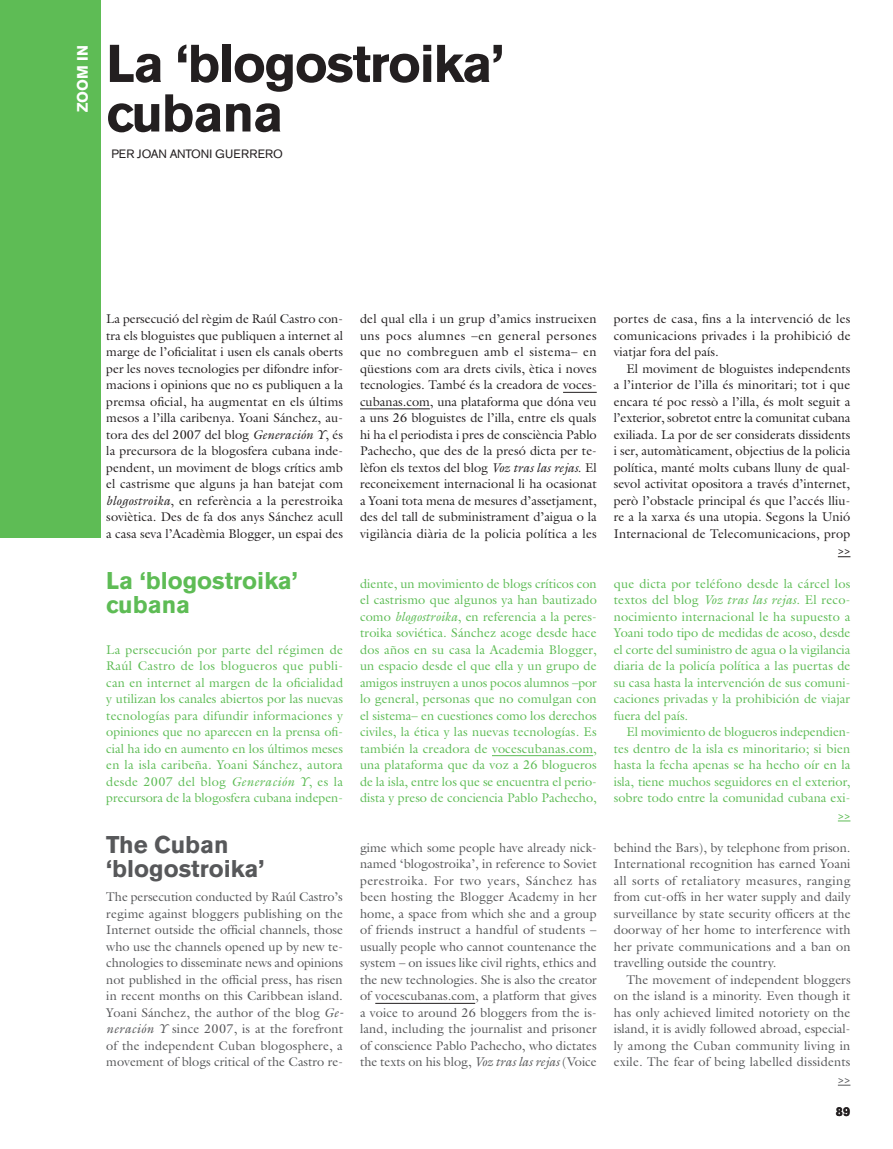
<style>
.page{position:relative;width:893px;height:1149px;background:#fff}
.page>*{position:absolute;margin:0;border:0;box-sizing:border-box;transform-origin:0 0}
.TITULAR_35PT_CAT{font:700 52.5px/49.5px "Akzidenz Grotesk BE";letter-spacing:-.025em;color:#231f20}
.TITULAR_16_PT_CAST{font:700 24px/24px "Akzidenz Grotesk BE";color:#5ebc55}
.TITULAR_16_PT_CAST-2{font:700 24px/24px "Akzidenz Grotesk BE";color:#57585a}
.TITULAR_16_PT_CAST-3{font:700 15px "Akzidenz Grotesk BE";letter-spacing:.01em;color:#fff}
.TXT_LECTURA_CAT{font:12.75px/16.5px "Galliard";letter-spacing:.015em;color:#231f20;text-align:justify}
.TXT_LECTURA_ENG{font:12.75px/16.5px "Galliard";color:#57585a;text-align:justify}
.TXT_LECTURA_CAST{font:12.75px/16.5px "Galliard";color:#5ebc55;text-align:justify}
.t1{font:700 12.75px "Akzidenz Grotesk BE";color:#231f20}
.TITULAR_22_PT_CAT{font:12px "Akzidenz Grotesk BE";color:#231f20}
.TXT_LECTURA_CAST-2{font:700 10.5px "Galliard";color:#231f20}
.TXT_LECTURA_CAST-3{font:700 10.5px "Galliard";color:#57585a}
.TXT_LECTURA_CAST-4{font:700 10.5px "Galliard";color:#5ebc55}
.s1{font-style:italic}
</style>
<div class="page">
<svg style="left:838px;top:556px;width:12px;height:1px"></svg>
<svg style="left:838px;top:1084px;width:12px;height:1px"></svg>
<svg style="left:838px;top:820px;width:12px;height:1px"></svg>
<div style="left:0;top:0;width:100px;height:538px;background:#5ebc55"></div>
<hr style="left:492px;top:755px;width:101px;height:1px;background:#5ebc55">
<hr style="left:375px;top:1002px;width:100px;height:1px;background:#231f20">
<hr style="left:563px;top:392px;width:34px;height:1px;background:#231f20">
<hr style="left:360px;top:408px;width:70px;height:1px;background:#231f20">
<p class="TITULAR_16_PT_CAST-3" style="left:74px;top:112px;width:69px;rotate:-90deg">ZOOM IN</p>
<p class="TITULAR_35PT_CAT" style="left:106px;top:39px;width:399px">La ‘blogostroika’ cubana</p>
<p class="TITULAR_22_PT_CAT" style="left:111px;top:147px;width:173px">PER JOAN ANTONI GUERRERO</p>
<p class="TXT_LECTURA_CAT" style="left:106px;top:310px;width:238px">La persecució del règim de Raúl Castro con&shy;tra els bloguistes que publiquen a internet al marge de l’oficialitat i usen els canals oberts per les noves tecnologies per difondre infor&shy;macions i opinions que no es publiquen a la premsa oficial, ha augmentat en els últims mesos a l’illa caribenya. Yoani Sánchez, au&shy;tora des del 2007 del blog <span class="s1">Generación Y</span>, és la precursora de la blogosfera cubana inde&shy;pendent, un moviment de blogs crítics amb el castrisme que alguns ja han batejat com <span class="s1">blogostroika</span>, en referència a la perestroika soviètica. Des de fa dos anys Sánchez acull a casa seva l’Acadèmia Blogger, un espai des</p>
<p class="TITULAR_16_PT_CAST" style="left:106px;top:568px;width:193px">La ‘blogostroika’ cubana</p>
<p class="TXT_LECTURA_CAST" style="left:106px;top:640px;width:238px">La persecución por parte del régimen de Raúl Castro de los blogueros que publi&shy;can en internet al margen de la oficialidad y utilizan los canales abiertos por las nuevas tecnologías para difundir informaciones y opiniones que no aparecen en la prensa ofi&shy;cial ha ido en aumento en los últimos meses en la isla caribeña. Yoani Sánchez, autora desde 2007 del blog <span class="s1">Generación Y</span>, es la precursora de la blogosfera cubana indepen-</p>
<p class="TITULAR_16_PT_CAST-2" style="left:106px;top:833px;width:160px">The Cuban ‘blogostroika’</p>
<p class="TXT_LECTURA_ENG" style="left:106px;top:888px;width:239px">The persecution conducted by Raúl Castro’s regime against bloggers publishing on the Internet outside the official channels, those who use the channels opened up by new te&shy;chnologies to disseminate news and opinions not published in the official press, has risen in recent months on this Caribbean island.<br>Yoani Sánchez, the author of the blog <span class="s1">Ge&shy;neración Y</span> since 2007, is at the forefront of the independent Cuban blogosphere, a movement of blogs critical of the Castro re-</p>
<p class="TXT_LECTURA_CAT" style="left:360px;top:310px;width:238px">del qual ella i un grup d’amics instrueixen uns pocs alumnes –en general persones que no combreguen amb el sistema– en qüestions com ara drets civils, ètica i noves tecnologies. També és la creadora de voces&shy;cubanas.com, una plataforma que dóna veu a uns 26 bloguistes de l’illa, entre els quals hi ha el periodista i pres de consciència Pablo Pachecho, que des de la presó dicta per te&shy;lèfon els textos del blog <span class="s1">Voz tras las rejas</span>. El reconeixement internacional li ha ocasionat a Yoani tota mena de mesures d’assetjament, des del tall de subministrament d’aigua o la vigilància diària de la policia política a les</p>
<p class="TXT_LECTURA_CAST" style="left:360px;top:574px;width:238px">diente, un movimiento de blogs críticos con el castrismo que algunos ya han bautizado como <span class="s1">blogostroika</span>, en referencia a la peres&shy;troika soviética. Sánchez acoge desde hace dos años en su casa la Academia Blogger, un espacio desde el que ella y un grupo de amigos instruyen a unos pocos alumnos –por lo general, personas que no comulgan con el sistema– en cuestiones como los derechos civiles, la ética y las nuevas tecnologías. Es también la creadora de vocescubanas.com, una plataforma que da voz a 26 blogueros de la isla, entre los que se encuentra el perio&shy;dista y preso de conciencia Pablo Pachecho,</p>
<p class="TXT_LECTURA_ENG" style="left:360px;top:838px;width:238px">gime which some people have already nick&shy;named ‘blogostroika’, in reference to Soviet perestroika. For two years, Sánchez has been hosting the Blogger Academy in her home, a space from which she and a group of friends instruct a handful of students – usually people who cannot countenance the system – on issues like civil rights, ethics and the new technologies. She is also the creator of vocescubanas.com, a platform that gives a voice to around 26 bloggers from the is&shy;land, including the journalist and prisoner of conscience Pablo Pachecho, who dictates the texts on his blog, <span class="s1">Voz tras las rejas</span> (Voice</p>
<p class="TXT_LECTURA_CAT" style="left:614px;top:310px;width:238px">portes de casa, fins a la intervenció de les comunicacions privades i la prohibició de viatjar fora del país.</p>
<p class="TXT_LECTURA_CAT" style="left:614px;top:360px;width:238px;text-indent:13px">El moviment de bloguistes independents a l’interior de l’illa és minoritari; tot i que encara té poc ressò a l’illa, és molt seguit a l’exterior, sobretot entre la comunitat cubana exiliada. La por de ser considerats dissidents i ser, automàticament, objectius de la policia política, manté molts cubans lluny de qual&shy;sevol activitat opositora a través d’internet, però l’obstacle principal és que l’accés lliu&shy;re a la xarxa és una utopia. Segons la Unió Internacional de Telecomunicacions, prop</p>
<p class="TXT_LECTURA_CAST-2" style="left:838px;top:544px;width:14px">&gt;&gt;</p>
<p class="TXT_LECTURA_CAST" style="left:614px;top:574px;width:238px">que dicta por teléfono desde la cárcel los textos del blog <span class="s1">Voz tras las rejas</span>. El reco&shy;nocimiento internacional le ha supuesto a Yoani todo tipo de medidas de acoso, desde el corte del suministro de agua o la vigilancia diaria de la policía política a las puertas de su casa hasta la intervención de sus comuni&shy;caciones privadas y la prohibición de viajar fuera del país.</p>
<p class="TXT_LECTURA_CAST" style="left:614px;top:723px;width:238px;text-indent:13px">El movimiento de blogueros independien&shy;tes dentro de la isla es minoritario; si bien hasta la fecha apenas se ha hecho oír en la isla, tiene muchos seguidores en el exterior, sobre todo entre la comunidad cubana exi-</p>
<p class="TXT_LECTURA_CAST-4" style="left:838px;top:808px;width:14px">&gt;&gt;</p>
<p class="TXT_LECTURA_ENG" style="left:614px;top:838px;width:238px">behind the Bars), by telephone from prison.<br>International recognition has earned Yoani all sorts of retaliatory measures, ranging from cut-offs in her water supply and daily surveillance by state security officers at the doorway of her home to interference with her private communications and a ban on travelling outside the country.</p>
<p class="TXT_LECTURA_ENG" style="left:614px;top:970px;width:238px;text-indent:13px">The movement of independent bloggers on the island is a minority. Even though it has only achieved limited notoriety on the island, it is avidly followed abroad, especial&shy;ly among the Cuban community living in exile. The fear of being labelled dissidents</p>
<p class="TXT_LECTURA_CAST-3" style="left:838px;top:1072px;width:14px">&gt;&gt;</p>
<p class="t1" style="left:836px;top:1103px;width:16px">89</p>
</div>
